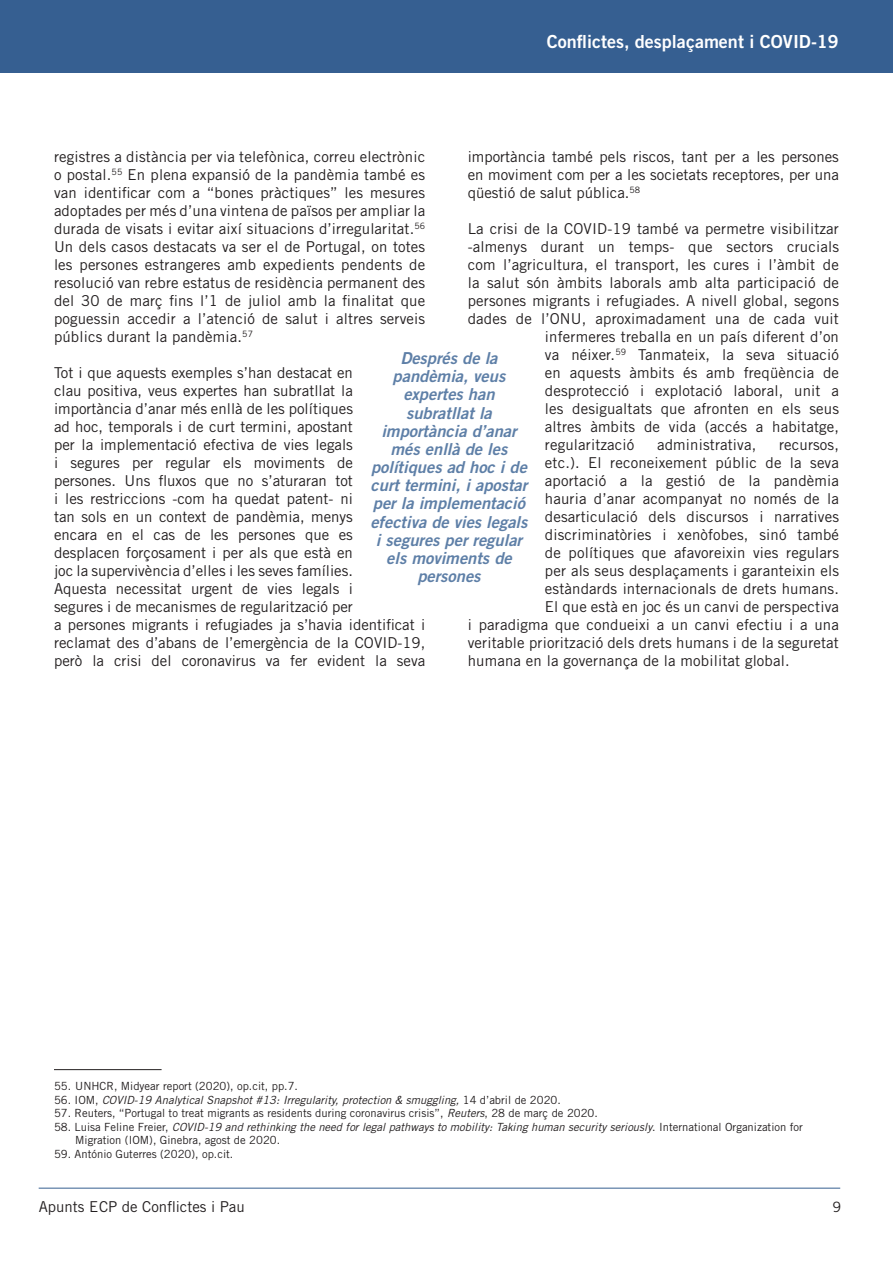
<style>
.page{position:relative;width:893px;height:1263px;background:#fff}
.page>*{position:absolute;margin:0;border:0;box-sizing:border-box;transform-origin:0 0}
.t1{font:18px "Trade Gothic LT Std Bd 2";color:#fff}
.t2{font:16.5px/18.1px "Trade Gothic LT Std Bd 2 Obl";color:#5e7fa7;text-align:center}
.t3{font:15px/18px "Trade Gothic LT Std";letter-spacing:.01em;color:#231f20;text-align:justify}
.t4{font:14.25px "Trade Gothic LT Std";color:#231f20}
.t5{font:11.25px/13.5px "Trade Gothic LT Std";color:#231f20}
.t6{font:italic 11.25px "Trade Gothic LT Std";color:#231f20}
.s1{font-style:normal}
.s2{font-style:italic}
</style>
<div class="page">
<hr style="left:39px;top:1188px;width:801px;height:1px;background:#365f91">
<div style="left:0;top:0;width:893px;height:72px;background:#365f91"></div>
<hr style="left:54px;top:1069px;width:108px;height:1px;background:#231f20">
<p class="t1" style="left:547px;top:30px;width:293px">Conflictes, desplaçament i COVID-19</p>
<p class="t3" style="left:54px;top:147px;width:373px">registres a distància per via telefònica, correu electrònic o postal.<sup>55</sup> En plena expansió de la pandèmia també es van identificar com a “bones pràctiques” les mesures adoptades per més d’una vintena de països per ampliar la durada de visats i evitar així situacions d’irregularitat.<sup>56<br></sup>Un dels casos destacats va ser el de Portugal, on totes les persones estrangeres amb expedients pendents de resolució van rebre estatus de residència permanent des del 30 de març fins l’1 de juliol amb la finalitat que poguessin accedir a l’atenció de salut i altres serveis públics durant la pandèmia.<sup>57</sup></p>
<p class="t3" style="left:54px;top:363px;width:373px;text-align:left">Tot i que aquests exemples s’han destacat en<br>clau positiva, veus expertes han subratllat la importància d’anar més enllà de les polítiques<br>ad hoc, temporals i de curt termini, apostant<br>per la implementació efectiva de vies legals<br>i segures per regular els moviments de<br>persones. Uns fluxos que no s’aturaran tot<br>i les restriccions -com ha quedat patent- ni<br>tan sols en un context de pandèmia, menys<br>encara en el cas de les persones que es<br>desplacen forçosament i per als que està en<br>joc la supervivència d’elles i les seves famílies.<br>Aquesta necessitat urgent de vies legals i<br>segures i de mecanismes de regularització per<br>a persones migrants i refugiades ja s’havia identificat i reclamat des d’abans de l’emergència de la COVID-19, però la crisi del coronavirus va fer evident la seva</p>
<p class="t3" style="left:468px;top:147px;width:373px">importància també pels riscos, tant per a les persones en moviment com per a les societats receptores, per una qüestió de salut pública.<sup>58</sup></p>
<p class="t3" style="left:468px;top:219px;width:373px">La crisi de la COVID-19 també va permetre visibilitzar</p>
<p class="t3" style="left:468px;top:237px;width:373px">-almenys durant un temps- que sectors crucials</p>
<p class="t3" style="left:468px;top:255px;width:373px">com l’agricultura, el transport, les cures i l’àmbit de</p>
<p class="t3" style="left:468px;top:273px;width:373px">la salut són àmbits laborals amb alta participació de</p>
<p class="t3" style="left:468px;top:291px;width:373px">persones migrants i refugiades. A nivell global, segons</p>
<p class="t3" style="left:468px;top:309px;width:373px">dades de l’ONU, aproximadament una de cada vuit</p>
<p class="t3" style="left:545px;top:327px;width:295px">infermeres treballa en un país diferent d’on</p>
<p class="t3" style="left:545px;top:345px;width:295px">va néixer.<sup>59</sup> Tanmateix, la seva situació</p>
<p class="t3" style="left:545px;top:363px;width:296px">en aquests àmbits és amb freqüència de</p>
<p class="t3" style="left:545px;top:381px;width:296px">desprotecció i explotació laboral, unit a</p>
<p class="t3" style="left:545px;top:399px;width:295px">les desigualtats que afronten en els seus</p>
<p class="t3" style="left:545px;top:417px;width:295px">altres àmbits de vida (accés a habitatge,</p>
<p class="t3" style="left:545px;top:435px;width:91px">regularització</p>
<p class="t3" style="left:657px;top:435px;width:101px">administrativa,</p>
<p class="t3" style="left:779px;top:435px;width:61px">recursos,</p>
<p class="t3" style="left:545px;top:453px;width:295px">etc.). El reconeixement públic de la seva</p>
<p class="t3" style="left:545px;top:471px;width:296px">aportació a la gestió de la pandèmia</p>
<p class="t3" style="left:545px;top:489px;width:295px">hauria d’anar acompanyat no només de la</p>
<p class="t3" style="left:545px;top:507px;width:295px">desarticulació dels discursos i narratives</p>
<p class="t3" style="left:545px;top:525px;width:295px">discriminatòries i xenòfobes, sinó també</p>
<p class="t3" style="left:545px;top:543px;width:295px">de polítiques que afavoreixin vies regulars</p>
<p class="t3" style="left:545px;top:561px;width:295px">per als seus desplaçaments i garanteixin els</p>
<p class="t3" style="left:545px;top:579px;width:295px">estàndards internacionals de drets humans.</p>
<p class="t3" style="left:545px;top:597px;width:296px">El que està en joc és un canvi de perspectiva</p>
<p class="t3" style="left:468px;top:615px;width:373px">i paradigma que condueixi a un canvi efectiu i a una</p>
<p class="t3" style="left:468px;top:633px;width:373px">veritable priorització dels drets humans i de la seguretat</p>
<p class="t3" style="left:468px;top:651px;width:323px">humana en la governança de la mobilitat global.</p>
<p class="t2" style="left:370px;top:349px;width:159px">Després de la pandèmia, veus expertes han subratllat la importància d’anar més enllà de les polítiques ad hoc i de curt termini, i apostar per la implementació efectiva de vies legals i segures per regular els moviments de persones</p>
<p class="t5" style="left:54px;top:1079px;width:245px">55. UNHCR, Midyear report (2020), op.cit, pp.7.</p>
<p class="t6" style="left:54px;top:1093px;width:508px"><span class="s1">56. IOM,</span> COVID-19 Analytical Snapshot #13: Irregularity, protection &amp; smuggling, <span class="s1">14 d’abril de 2020.</span></p>
<p class="t5" style="left:54px;top:1106px;width:545px">57. Reuters, “Portugal to treat migrants as residents during coronavirus crisis”, <span class="s2">Reuters</span>, 28 de març de 2020.</p>
<p class="t5" style="left:75px;top:1120px;width:729px;text-indent:-21px">58. Luisa Feline Freier, <span class="s2">COVID-19 and rethinking the need for legal pathways to mobility: Taking human security seriously</span>. International Organization for<br>Migration (IOM), Ginebra, agost de 2020.</p>
<p class="t5" style="left:54px;top:1147px;width:181px">59. António Guterres (2020), op.cit.</p>
<p class="t3" style="left:39px;top:1197px;width:208px">Apunts ECP de Conflictes i Pau</p>
<p class="t4" style="left:832px;top:1198px;width:10px">9</p>
</div>
